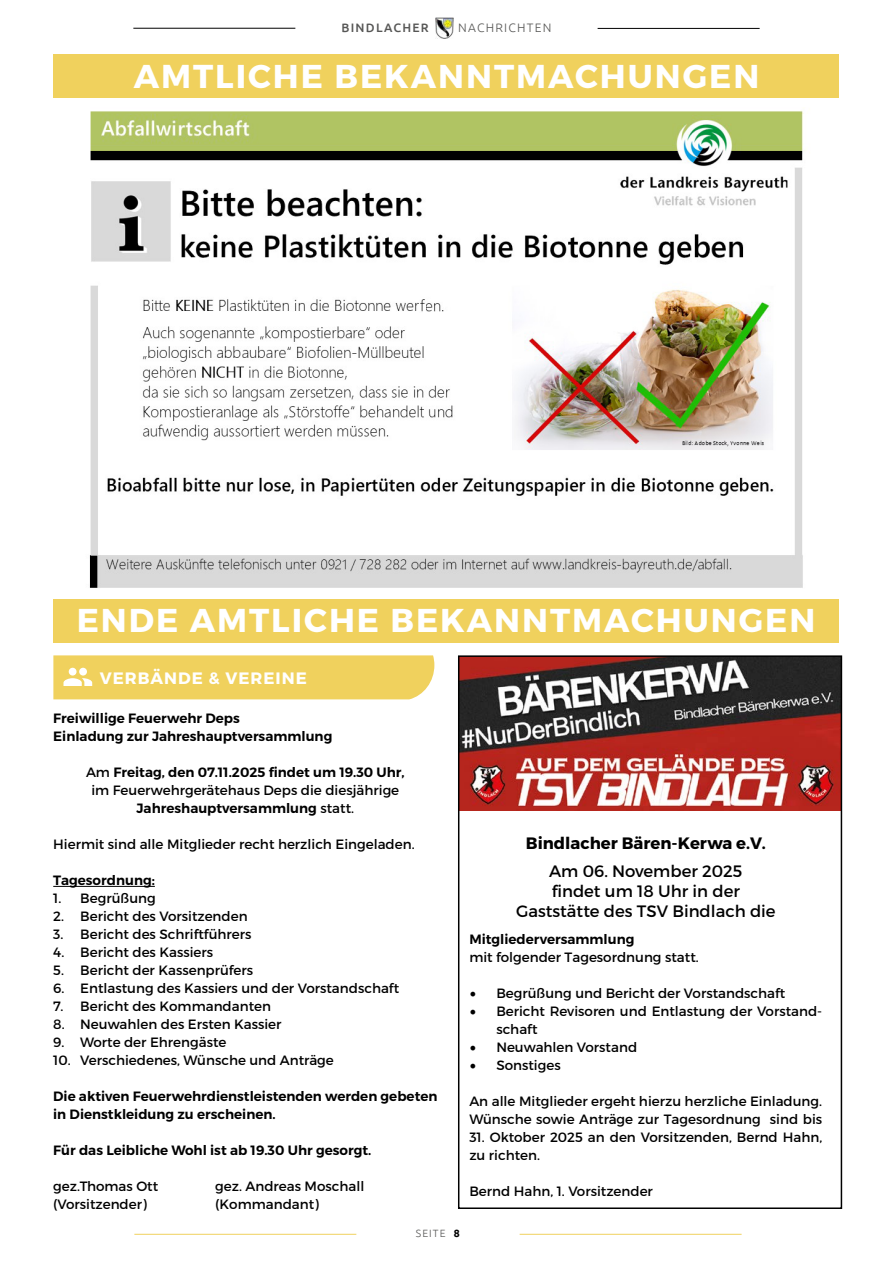
<style>
.page{position:relative;width:893px;height:1263px;background:#fff}
.page>*{position:absolute;margin:0;border:0;box-sizing:border-box;transform-origin:0 0}
.t1{font:700 33px "Montserrat";letter-spacing:.06em;color:#fff}
.t2{font:16.5px/19.8px "Montserrat";color:#000;text-align:center}
.t3{font:700 16.5px "Montserrat";color:#000}
.t4{font:700 16.5px "Montserrat";letter-spacing:.06em;color:#fff}
.t5{font:13.5px/18px "Montserrat";color:#000}
.t6{font:600 13.5px/18px "Montserrat";color:#000}
.t7{font:300 12.3px "Ubuntu";letter-spacing:.1em;color:#575756}
.t8{font:500 12.3px "Ubuntu";letter-spacing:.1em;color:#575756}
.t9{font:300 10.5px "Ubuntu";letter-spacing:.1em;color:#575756}
.s1{font-weight:400}
.s2{font-weight:700;color:#000}
.s3{font-family:"Minion Pro";font-size:18px}
</style>
<div class="page">
<div style="left:53px;top:655px;width:381px;height:44px;background:#f0d15d"></div>
<img style="left:461px;top:658px;width:378px;height:152px">
<div style="left:458px;top:655px;width:384px;height:554px;border:2px solid #000"></div>
<hr style="left:53px;top:886px;width:102px;height:1px;background:#000">
<div style="left:53px;top:54px;width:786px;height:44px;background:#f0d15d"></div>
<div style="left:53px;top:598px;width:786px;height:44px;background:#f0d15d"></div>
<img style="left:89px;top:110px;width:715px;height:478px">
<img style="left:420px;top:298px;width:30px;height:15px">
<svg style="left:419px;top:304px;width:6px;height:8px"></svg>
<hr style="left:133px;top:28px;width:162px;height:1px;background:#000">
<hr style="left:598px;top:28px;width:162px;height:1px;background:#000">
<img style="left:435px;top:18px;width:18px;height:20px">
<hr style="left:134px;top:1234px;width:222px;height:1px;background:#f0d15d">
<hr style="left:520px;top:1234px;width:222px;height:1px;background:#f0d15d">
<p class="t8" style="left:341px;top:20px;width:89px">BINDLACHER</p>
<p class="t7" style="left:458px;top:21px;width:95px">NACHRICHTEN</p>
<h1 class="t1" style="left:134px;top:55px;width:627px">AMTLICHE BEKANNTMACHUNGEN</h1>
<h1 class="t1" style="left:77px;top:600px;width:740px">ENDE AMTLICHE BEKANNTMACHUNGEN</h1>
<p class="t4" style="left:100px;top:668px;width:209px">VERBÄNDE &amp; VEREINE</p>
<p class="t6" style="left:53px;top:709px;width:281px">Freiwillige Feuerwehr Deps<br>Einladung zur Jahreshauptversammlung</p>
<p class="t6" style="left:86px;top:763px;width:320px;text-align:center"><span class="s1">Am</span> Freitag, den 07.11.2025 findet um 19.30 Uhr, <span class="s1">im Feuerwehrgerätehaus Deps die diesjährige<br></span>Jahreshauptversammlung <span class="s1">statt.</span></p>
<p class="t5" style="left:53px;top:835px;width:363px">Hiermit sind alle Mitglieder recht herzlich Eingeladen.</p>
<p class="t6" style="left:53px;top:871px;width:103px">Tagesordnung:</p>
<p class="t5" style="left:53px;top:889px;width:104px">1. Begrüßung</p>
<p class="t5" style="left:53px;top:907px;width:196px">2. Bericht des Vorsitzenden</p>
<p class="t5" style="left:53px;top:925px;width:200px">3. Bericht des Schriftführers</p>
<p class="t5" style="left:53px;top:943px;width:161px">4. Bericht des Kassiers</p>
<p class="t5" style="left:53px;top:961px;width:201px">5. Bericht der Kassenprüfers</p>
<p class="t5" style="left:53px;top:979px;width:347px">6. Entlastung des Kassiers und der Vorstandschaft</p>
<p class="t5" style="left:53px;top:997px;width:219px">7. Bericht des Kommandanten</p>
<p class="t5" style="left:53px;top:1015px;width:230px">8. Neuwahlen des Ersten Kassier</p>
<p class="t5" style="left:53px;top:1033px;width:175px">9. Worte der Ehrengäste</p>
<p class="t5" style="left:53px;top:1051px;width:282px">10. Verschiedenes, Wünsche und Anträge</p>
<p class="t6" style="left:53px;top:1087px;width:386px">Die aktiven Feuerwehrdienstleistenden werden gebeten in Dienstkleidung zu erscheinen.</p>
<p class="t6" style="left:53px;top:1141px;width:320px">Für das Leibliche Wohl ist ab 19.30 Uhr gesorgt.</p>
<p class="t5" style="left:53px;top:1177px;width:107px">gez.Thomas Ott</p>
<p class="t5" style="left:215px;top:1177px;width:151px">gez. Andreas Moschall</p>
<p class="t5" style="left:53px;top:1195px;width:95px">(Vorsitzender)</p>
<p class="t5" style="left:215px;top:1195px;width:105px">(Kommandant)</p>
<p class="t9" style="left:416px;top:1227px;width:45px">SEITE <span class="s2">8</span></p>
<p class="t3" style="left:526px;top:832px;width:241px">Bindlacher Bären-Kerwa e.V.</p>
<p class="t2" style="left:516px;top:861px;width:261px">Am 06. November 2025<br>findet um 18 Uhr in der<br>Gaststätte des TSV Bindlach die</p>
<p class="t6" style="left:469px;top:930px;width:167px">Mitgliederversammlung</p>
<p class="t5" style="left:469px;top:948px;width:231px">mit folgender Tagesordnung statt.</p>
<p class="t5" style="left:469px;top:984px;width:318px"><span class="s3">•</span> Begrüßung und Bericht der Vorstandschaft</p>
<p class="t5" style="left:496px;top:1002px;width:327px;text-indent:-27px"><span class="s3">•</span> Bericht Revisoren und Entlastung der Vorstand&shy;schaft</p>
<p class="t5" style="left:469px;top:1038px;width:169px"><span class="s3">•</span> Neuwahlen Vorstand</p>
<p class="t5" style="left:469px;top:1056px;width:93px"><span class="s3">•</span> Sonstiges</p>
<p class="t5" style="left:469px;top:1092px;width:354px">An alle Mitglieder ergeht hierzu herzliche Einladung.<br>Wünsche sowie Anträge zur Tagesordnung sind bis</p>
<p class="t5" style="left:469px;top:1128px;width:354px">31. Oktober 2025 an den Vorsitzenden, Bernd Hahn, zu richten.</p>
<p class="t5" style="left:469px;top:1182px;width:185px">Bernd Hahn, 1. Vorsitzender</p>
</div>
